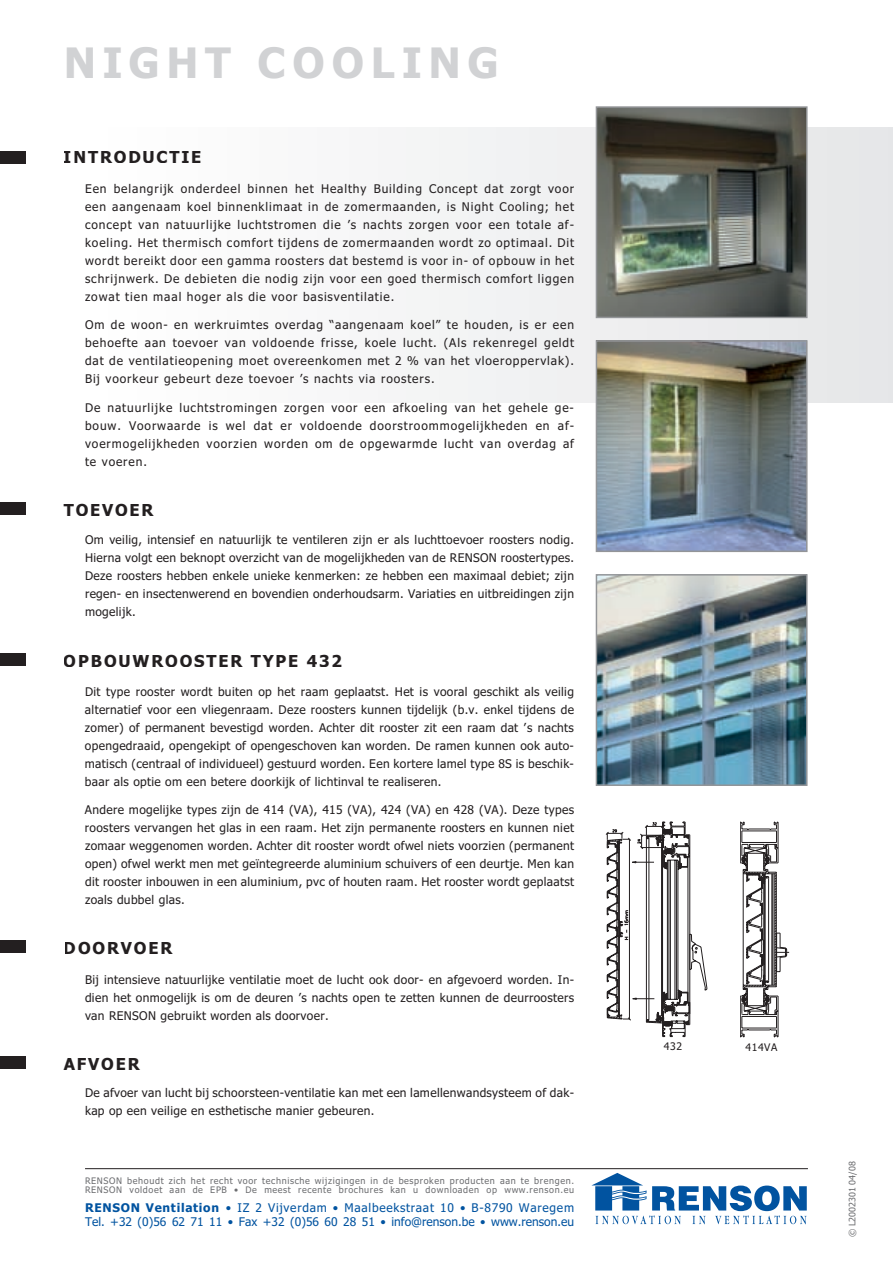
<style>
.page{position:relative;width:893px;height:1263px;background:#fff}
.page>*{position:absolute;margin:0;border:0;box-sizing:border-box;transform-origin:0 0}
.t1{font:700 42px "Tahoma";letter-spacing:.16em;color:#d1d2d4}
.t2{font:700 16.5px "Tahoma";letter-spacing:.11em;color:#231f20}
.t3{font:12px/18px "Tahoma";letter-spacing:.025em;color:#231f20;text-align:justify}
.t4{font:12px/14.4px "Tahoma";letter-spacing:.06em;color:#0153a0}
.t5{font:10.5px "Tahoma";letter-spacing:.05em;color:#231f20}
.t6{font:9px/9px "Tahoma";letter-spacing:.07em;color:#6c6d70}
.t7{font:9px "Tahoma";color:#6c6d70}
.s1{font-weight:700}
</style>
<div class="page">
<div style="left:0;top:128px;width:893px;height:274px;background:linear-gradient(to right,#fff,#e5e6e7)"></div>
<img style="left:599px;top:109px;width:205px;height:206px">
<div style="left:596px;top:106px;width:211px;height:212px;border:2px solid #939598"></div>
<hr style="left:85px;top:1168px;width:723px;height:1px;background:#231f20">
<svg style="left:591px;top:1173px;width:216px;height:51px"></svg>
<img style="left:599px;top:577px;width:205px;height:206px">
<div style="left:596px;top:574px;width:211px;height:212px;border:2px solid #939598"></div>
<svg style="left:606px;top:821px;width:101px;height:216px"></svg>
<svg style="left:740px;top:822px;width:49px;height:215px"></svg>
<div style="left:0;top:151px;width:26px;height:13px;background:#231f20"></div>
<div style="left:0;top:502px;width:26px;height:12px;background:#231f20"></div>
<div style="left:0;top:653px;width:26px;height:12px;background:#231f20"></div>
<div style="left:0;top:940px;width:26px;height:13px;background:#231f20"></div>
<div style="left:0;top:1056px;width:26px;height:12px;background:#231f20"></div>
<img style="left:599px;top:343px;width:205px;height:206px">
<div style="left:596px;top:340px;width:211px;height:212px;border:2px solid #939598"></div>
<h1 class="t1" style="left:64px;top:33px;width:436px">NIGHT COOLING</h1>
<h2 class="t2" style="left:64px;top:145px;width:139px">INTRODUCTIE</h2>
<p class="t3" style="left:85px;top:179px;width:491px">Een belangrijk onderdeel binnen het Healthy Building Concept dat zorgt voor een aangenaam koel binnenklimaat in de zomermaanden, is Night Cooling; het concept van natuurlijke luchtstromen die ’s nachts zorgen voor een totale af&shy;koeling. Het thermisch comfort tijdens de zomermaanden wordt zo optimaal. Dit wordt bereikt door een gamma roosters dat bestemd is voor in- of opbouw in het schrijnwerk. De debieten die nodig zijn voor een goed thermisch comfort liggen zowat tien maal hoger als die voor basisventilatie.</p>
<p class="t3" style="left:85px;top:315px;width:491px">Om de woon- en werkruimtes overdag “aangenaam koel” te houden, is er een behoefte aan toevoer van voldoende frisse, koele lucht. (Als rekenregel geldt dat de ventilatieopening moet overeenkomen met 2 % van het vloeroppervlak).<br>Bij voorkeur gebeurt deze toevoer ’s nachts via roosters.</p>
<p class="t3" style="left:85px;top:398px;width:491px">De natuurlijke luchtstromingen zorgen voor een afkoeling van het gehele ge&shy;bouw. Voorwaarde is wel dat er voldoende doorstroommogelijkheden en af&shy;voermogelijkheden voorzien worden om de opgewarmde lucht van overdag af te voeren.</p>
<h2 class="t2" style="left:64px;top:498px;width:91px">TOEVOER</h2>
<p class="t3" style="left:85px;top:530px;width:491px">Om veilig, intensief en natuurlijk te ventileren zijn er als luchttoevoer roosters nodig.<br>Hierna volgt een beknopt overzicht van de mogelijkheden van de Renson roostertypes.<br>Deze roosters hebben enkele unieke kenmerken: ze hebben een maximaal debiet; zijn regen- en insectenwerend en bovendien onderhoudsarm. Variaties en uitbreidingen zijn mogelijk.</p>
<h2 class="t2" style="left:64px;top:649px;width:280px">OPBOUWROOSTER TYPE 432</h2>
<p class="t3" style="left:85px;top:682px;width:491px">Dit type rooster wordt buiten op het raam geplaatst. Het is vooral geschikt als veilig alternatief voor een vliegenraam. Deze roosters kunnen tijdelijk (b.v. enkel tijdens de zomer) of permanent bevestigd worden. Achter dit rooster zit een raam dat ’s nachts opengedraaid, opengekipt of opengeschoven kan worden. De ramen kunnen ook auto&shy;matisch (centraal of individueel) gestuurd worden. Een kortere lamel type 8S is beschik&shy;baar als optie om een betere doorkijk of lichtinval te realiseren.</p>
<p class="t3" style="left:85px;top:800px;width:491px">Andere mogelijke types zijn de 414 (VA), 415 (VA), 424 (VA) en 428 (VA). Deze types roosters vervangen het glas in een raam. Het zijn permanente roosters en kunnen niet zomaar weggenomen worden. Achter dit rooster wordt ofwel niets voorzien (permanent open) ofwel werkt men met geïntegreerde aluminium schuivers of een deurtje. Men kan dit rooster inbouwen in een aluminium, pvc of houten raam. Het rooster wordt geplaatst zoals dubbel glas.</p>
<h2 class="t2" style="left:64px;top:937px;width:110px">DOORVOER</h2>
<p class="t3" style="left:85px;top:970px;width:490px">Bij intensieve natuurlijke ventilatie moet de lucht ook door- en afgevoerd worden. In&shy;dien het onmogelijk is om de deuren ’s nachts open te zetten kunnen de deurroosters van Renson</p>
<p class="t3" style="left:160px;top:1006px;width:170px">gebruikt worden als doorvoer.</p>
<h2 class="t2" style="left:64px;top:1052px;width:77px">AFVOER</h2>
<p class="t3" style="left:85px;top:1083px;width:490px">De afvoer van lucht bij schoorsteen-ventilatie kan met een lamellenwandsysteem of dak&shy;kap op een veilige en esthetische manier gebeuren.</p>
<p class="t6" style="left:85px;top:1175px;width:491px">RENSON behoudt zich het recht voor technische wijzigingen in de besproken producten aan te brengen.<br>RENSON voldoet aan de EPB • De meest recente brochures kan u downloaden op www.renson.eu</p>
<p class="t4" style="left:85px;top:1199px;width:490px"><span class="s1">RENSON Ventilation</span> • IZ 2 Vijverdam • Maalbeekstraat 10 • B-8790 Waregem<br>Tel. +32 (0)56 62 71 11 • Fax +32 (0)56 60 28 51 • info@renson.be • www.renson.eu</p>
<p class="t5" style="left:664px;top:1039px;width:20px">432</p>
<p class="t5" style="left:746px;top:1040px;width:33px">414VA</p>
<p class="t7" style="left:846px;top:1237px;width:77px;rotate:-90deg">© L2002301 04/08</p>
</div>
